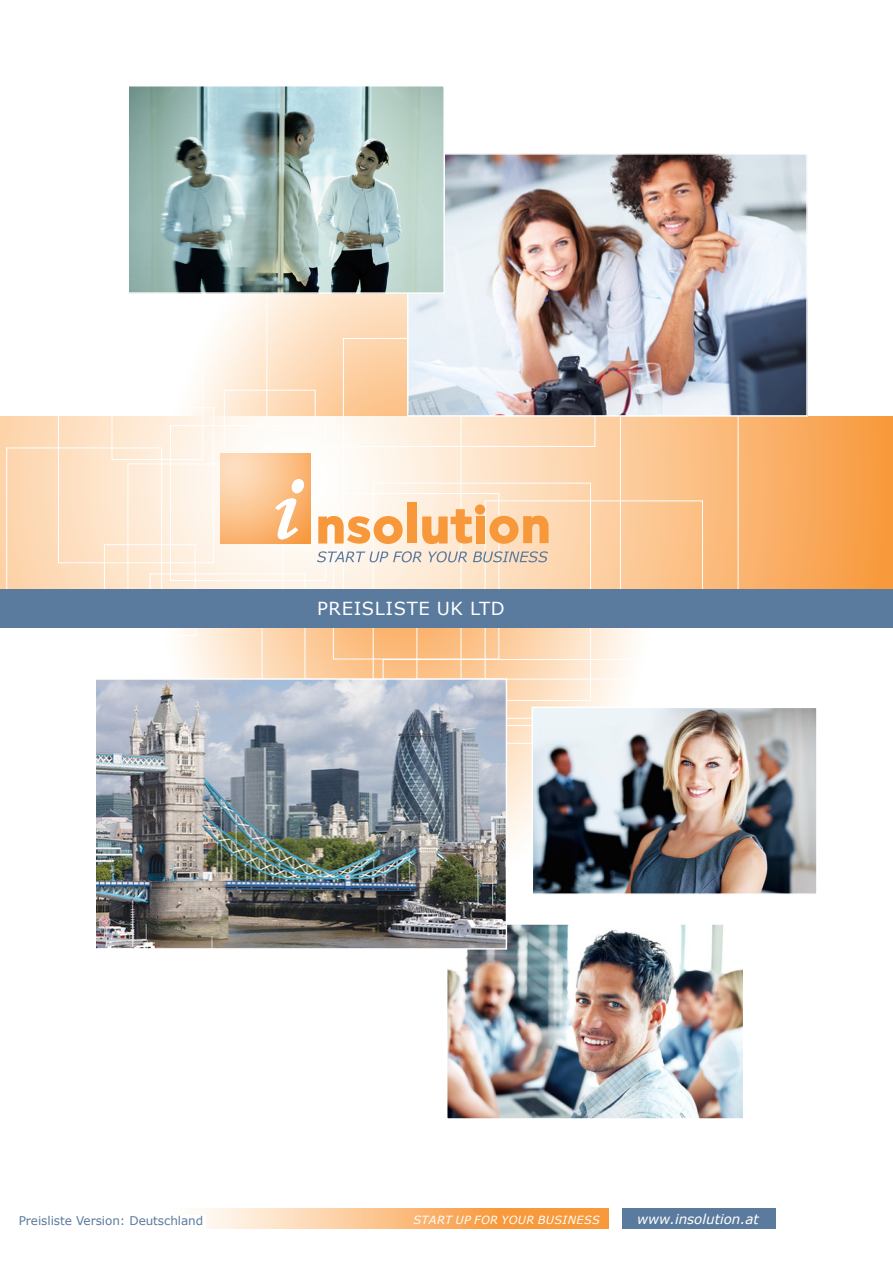
<style>
.page{position:relative;width:893px;height:1263px;background:#fff}
.page>*{position:absolute;margin:0;border:0;box-sizing:border-box;transform-origin:0 0}
.t1{font:18px "Verdana";letter-spacing:.035em;color:#fff}
.t2{font:italic 13.5px "Verdana";color:#fff}
.t3{font:12px "Verdana";letter-spacing:-.005em;color:#5a7a9e}
.t4{font:italic 11.25px "Verdana";letter-spacing:.035em;color:#fff}
</style>
<div class="page">
<svg style="left:0;top:294px;width:893px;height:553px"></svg>
<svg style="left:0;top:417px;width:893px;height:172px;background:#fcd3ab"></svg>
<div style="left:224px;top:390px;width:91px;height:91px;border:1px solid #fff"></div>
<div style="left:170px;top:425px;width:156px;height:156px;border:1px solid #fff"></div>
<div style="left:128px;top:463px;width:155px;height:156px;border:1px solid #fff"></div>
<div style="left:333px;top:493px;width:166px;height:166px;border:1px solid #fff"></div>
<div style="left:485px;top:500px;width:218px;height:219px;border:1px solid #fff"></div>
<div style="left:622px;top:1208px;width:154px;height:21px;background:#5a7a9e"></div>
<svg style="left:200px;top:1208px;width:409px;height:21px;background:#fabd81"></svg>
<div style="left:112px;top:368px;width:91px;height:92px;border:1px solid #fff"></div>
<div style="left:104px;top:544px;width:92px;height:92px;border:1px solid #fff"></div>
<div style="left:58px;top:407px;width:156px;height:156px;border:1px solid #fff"></div>
<div style="left:6px;top:448px;width:156px;height:155px;border:1px solid #fff"></div>
<div style="left:150px;top:573px;width:155px;height:156px;border:1px solid #fff"></div>
<div style="left:373px;top:483px;width:218px;height:218px;border:1px solid #fff"></div>
<img style="left:410px;top:156px;width:395px;height:258px">
<div style="left:407px;top:153px;width:401px;height:264px;border:2px solid #fff"></div>
<img style="left:534px;top:710px;width:281px;height:182px">
<div style="left:531px;top:707px;width:287px;height:188px;border:2px solid #fff"></div>
<img style="left:130px;top:88px;width:312px;height:203px">
<div style="left:127px;top:85px;width:318px;height:209px;border:2px solid #fff"></div>
<img style="left:448px;top:925px;width:294px;height:192px">
<div style="left:446px;top:923px;width:298px;height:196px;border:1px solid #fff"></div>
<img style="left:97px;top:680px;width:408px;height:267px">
<div style="left:95px;top:678px;width:412px;height:271px;border:1px solid #fff"></div>
<div style="left:407px;top:502px;width:10px;height:41px;background:#f7983b"></div>
<svg style="left:422px;top:504px;width:127px;height:40px;background:#fac087"></svg>
<svg style="left:318px;top:516px;width:85px;height:28px"></svg>
<svg style="left:220px;top:453px;width:91px;height:91px;background:#fbc38f"></svg>
<svg style="left:275px;top:479px;width:29px;height:61px"></svg>
<svg style="left:317px;top:551px;width:104px;height:11px"></svg>
<svg style="left:428px;top:551px;width:39px;height:11px"></svg>
<svg style="left:473px;top:551px;width:75px;height:11px"></svg>
<div style="left:0;top:589px;width:893px;height:38px;background:#5a7a9e"></div>
<div style="left:19px;top:1215px;width:186px;height:18px;background:#fff"></div>
<p class="t1" style="left:317px;top:596px;width:189px">PREISLISTE UK LTD</p>
<p class="t3" style="left:19px;top:1212px;width:186px">Preisliste Version: Deutschland</p>
<p class="t4" style="left:413px;top:1212px;width:188px">START UP FOR YOUR BUSINESS</p>
<p class="t2" style="left:637px;top:1209px;width:123px">www.insolution.at</p>
</div>
